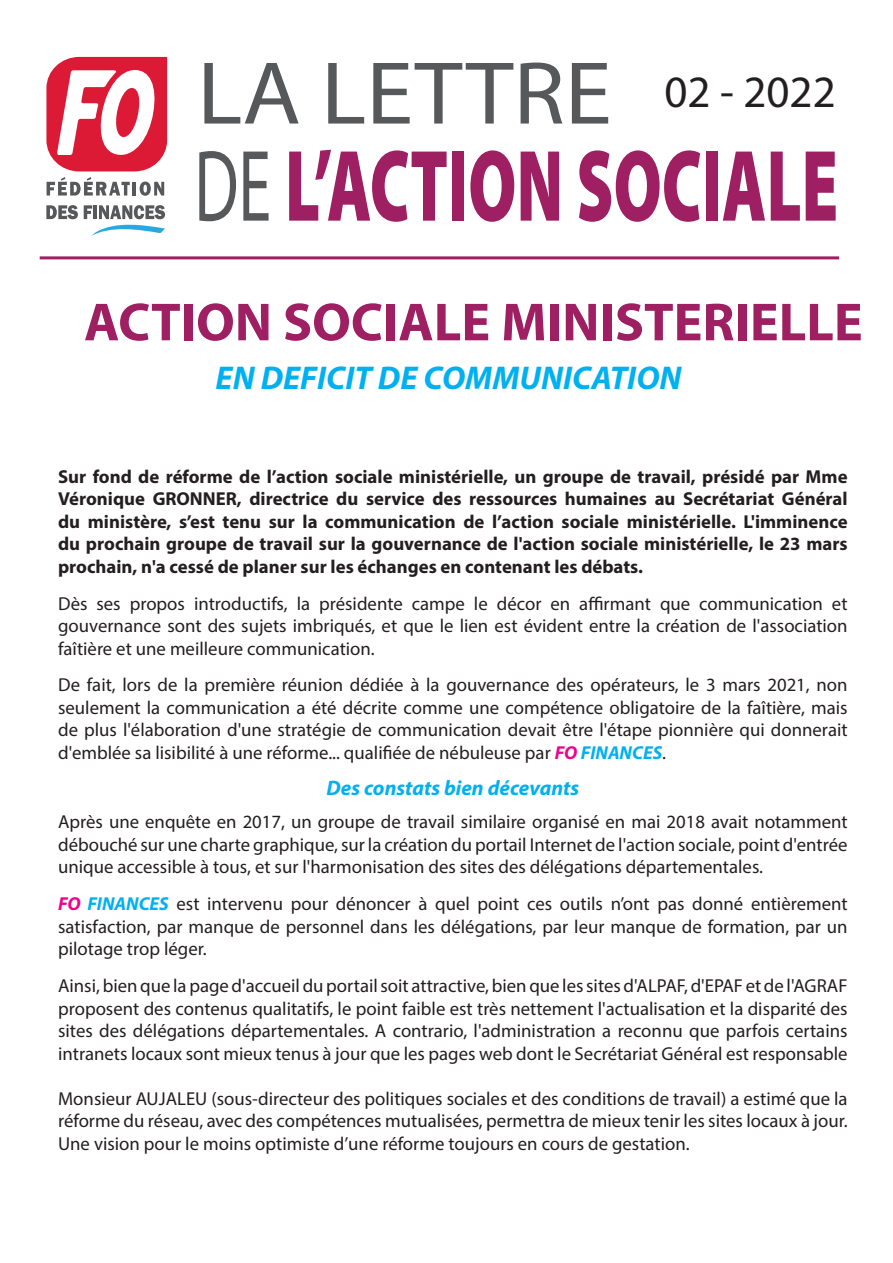
<style>
.page{position:relative;width:893px;height:1263px;background:#fff}
.page>*{position:absolute;margin:0;border:0;box-sizing:border-box;transform-origin:0 0}
.western{font:700 54px "Myriad Pro";color:#9e1f62}
.t1{font:45px "Myriad Pro";color:#231f20}
.t2{font:italic 700 33px "Myriad Pro";color:#00b0f0}
.t3{font:italic 700 21px "Myriad Pro";color:#00b0f0}
.t4{font:18.75px/22.5px "Myriad Pro";color:#231f20;text-align:justify}
.t5{font:700 18.75px/22.5px "Myriad Pro";color:#231f20;text-align:justify}
.s1{font-weight:700;font-style:italic;color:#ed028c}
.s2{font-weight:700;font-style:italic;color:#00b0f0}
</style>
<div class="page">
<svg style="left:204px;top:63px;width:95px;height:61px"></svg>
<svg style="left:328px;top:63px;width:36px;height:61px"></svg>
<svg style="left:373px;top:63px;width:140px;height:61px"></svg>
<svg style="left:521px;top:63px;width:41px;height:61px"></svg>
<svg style="left:572px;top:63px;width:36px;height:61px"></svg>
<svg style="left:199px;top:151px;width:37px;height:70px"></svg>
<svg style="left:243px;top:152px;width:26px;height:69px"></svg>
<svg style="left:289px;top:150px;width:158px;height:72px"></svg>
<div style="left:452px;top:152px;width:12px;height:69px;background:#9e1f62"></div>
<svg style="left:470px;top:150px;width:44px;height:72px"></svg>
<svg style="left:521px;top:152px;width:38px;height:69px"></svg>
<svg style="left:579px;top:150px;width:121px;height:72px"></svg>
<div style="left:706px;top:152px;width:12px;height:69px;background:#9e1f62"></div>
<svg style="left:723px;top:152px;width:42px;height:69px"></svg>
<svg style="left:771px;top:152px;width:29px;height:69px"></svg>
<svg style="left:806px;top:152px;width:30px;height:69px"></svg>
<hr style="left:40px;top:256px;width:799px;height:3px;background:#9e1f62">
<svg style="left:46px;top:57px;width:121px;height:114px"></svg>
<svg style="left:47px;top:177px;width:83px;height:19px"></svg>
<hr style="left:133px;top:182px;width:3px;height:14px;background:#57585a">
<svg style="left:140px;top:182px;width:24px;height:14px"></svg>
<svg style="left:46px;top:205px;width:32px;height:14px"></svg>
<svg style="left:84px;top:205px;width:82px;height:31px"></svg>
<p class="t1" style="left:664px;top:64px;width:173px">02 - 2022</p>
<p class="western" style="left:84px;top:287px;width:780px">ACTION SOCIALE MINISTERIELLE</p>
<p class="t2" style="left:216px;top:357px;width:467px">EN DEFICIT DE COMMUNICATION</p>
<p class="t5" style="left:58px;top:464px;width:791px">Sur fond de réforme de l’action sociale ministérielle, un groupe de travail, présidé par Mme Véronique GRONNER, directrice du service des ressources humaines au Secrétariat Général du ministère, s’est tenu sur la communication de l’action sociale ministérielle. L'imminence du prochain groupe de travail sur la gouvernance de l'action sociale ministérielle, le 23 mars prochain, n'a cessé de planer sur les échanges en contenant les débats.</p>
<p class="t4" style="left:58px;top:592px;width:791px">Dès ses propos introductifs, la présidente campe le décor en affirmant que communication et gouvernance sont des sujets imbriqués, et que le lien est évident entre la création de l'association faîtière et une meilleure communication.</p>
<p class="t4" style="left:58px;top:674px;width:791px">De fait, lors de la première réunion dédiée à la gouvernance des opérateurs, le 3 mars 2021, non seulement la communication a été décrite comme une compétence obligatoire de la faîtière, mais de plus l'élaboration d'une stratégie de communication devait être l'étape pionnière qui donnerait d'emblée sa lisibilité à une réforme... qualifiée de nébuleuse par <span class="s1">FO</span> <span class="s2">FINANCES</span>.</p>
<p class="t3" style="left:326px;top:774px;width:254px">Des constats bien décevants</p>
<p class="t4" style="left:58px;top:810px;width:791px">Après une enquête en 2017, un groupe de travail similaire organisé en mai 2018 avait notamment débouché sur une charte graphique, sur la création du portail Internet de l'action sociale, point d'entrée unique accessible à tous, et sur l'harmonisation des sites des délégations départementales.</p>
<p class="t4" style="left:58px;top:892px;width:791px"><span class="s1">FO</span> <span class="s2">FINANCES</span> est intervenu pour dénoncer à quel point ces outils n’ont pas donné entièrement satisfaction, par manque de personnel dans les délégations, par leur manque de formation, par un pilotage trop léger.</p>
<p class="t4" style="left:58px;top:974px;width:791px">Ainsi, bien que la page d'accueil du portail soit attractive, bien que les sites d'ALPAF, d'EPAF et de l'AGRAF proposent des contenus qualitatifs, le point faible est très nettement l'actualisation et la disparité des sites des délégations départementales. A contrario, l'administration a reconnu que parfois certains intranets locaux sont mieux tenus à jour que les pages web dont le Secrétariat Général est responsable</p>
<p class="t4" style="left:58px;top:1087px;width:791px">Monsieur AUJALEU (sous-directeur des politiques sociales et des conditions de travail) a estimé que la réforme du réseau, avec des compétences mutualisées, permettra de mieux tenir les sites locaux à jour.</p>
<p class="t4" style="left:58px;top:1132px;width:633px">Une vision pour le moins optimiste d’une réforme toujours en cours de gestation.</p>
</div>
